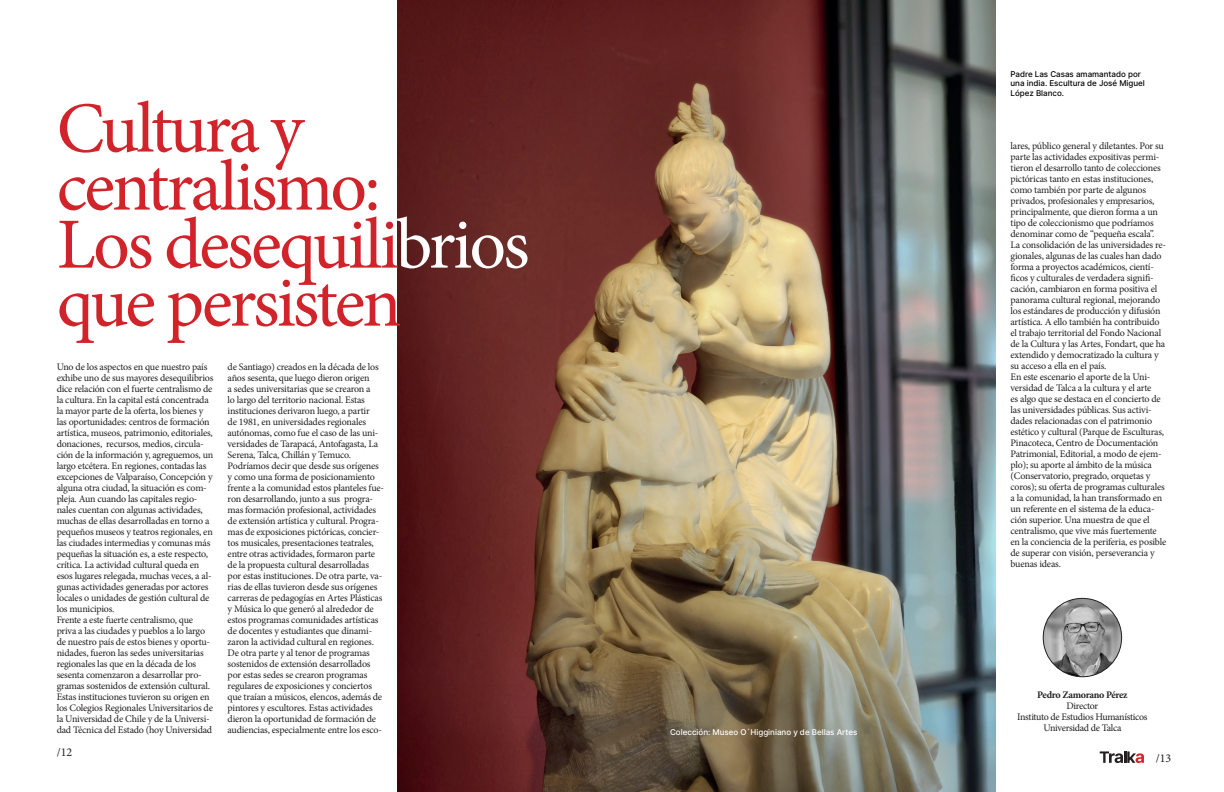
<style>
.page{position:relative;width:1224px;height:792px;background:#fff}
.page>*{position:absolute;margin:0;border:0;box-sizing:border-box;transform-origin:0 0}
.t1{font:72px/58px "Minion Pro";letter-spacing:-.04em;color:#d1232a}
.t2{font:12px "Minion Pro";color:#231f20}
.t3{font:10px/11px "Minion Pro";letter-spacing:-.02em;color:#231f20}
.t4{font:700 10px "Minion Pro";letter-spacing:-.035em;color:#231f20}
.t5{font:8px/9.6px "Inter";color:#000}
.t6{font:8px "Inter";color:#fff}
.s1{color:#fff}
</style>
<div class="page">
<svg style="left:1100px;top:751px;width:44px;height:12px"></svg>
<img style="left:398px;top:0;width:598px;height:792px">
<img style="left:1043px;top:598px;width:79px;height:79px">
<div style="left:1043px;top:598px;width:79px;height:79px;border:1px solid #231f20;border-radius:50%"></div>
<h1 class="t1" style="left:57px;top:100px;width:474px">Cultura y centralismo:<br>Los desequili<span class="s1">brios </span>que persisten</h1>
<p class="t3" style="left:57px;top:361px;width:158px">Uno de los aspectos en que nuestro país exhibe uno de sus mayores desequilibrios dice relación con el fuerte centralismo de la cultura. En la capital está concentrada la mayor parte de la oferta, los bienes y las oportunidades: centros de formación artística, museos, patrimonio, editoriales, donaciones, recursos, medios, circula&shy;ción de la información y, agreguemos, un largo etcétera. En regiones, contadas las excepciones de Valparaíso, Concepción y alguna otra ciudad, la situación es com&shy;pleja. Aun cuando las capitales regio&shy;nales cuentan con algunas actividades, muchas de ellas desarrolladas en torno a pequeños museos y teatros regionales, en las ciudades intermedias y comunas más pequeñas la situación es, a este respecto, crítica. La actividad cultural queda en esos lugares relegada, muchas veces, a al&shy;gunas actividades generadas por actores locales o unidades de gestión cultural de los municipios.<br>Frente a este fuerte centralismo, que priva a las ciudades y pueblos a lo largo de nuestro país de estos bienes y oportu&shy;nidades, fueron las sedes universitarias regionales las que en la década de los sesenta comenzaron a desarrollar pro&shy;gramas sostenidos de extensión cultural.<br>Estas instituciones tuvieron su origen en los Colegios Regionales Universitarios de la Universidad de Chile y de la Universi&shy;dad Técnica del Estado (hoy Universidad</p>
<p class="t3" style="left:228px;top:361px;width:158px">de Santiago) creados en la década de los años sesenta, que luego dieron origen<br>a sedes universitarias que se crearon a<br>lo largo del territorio nacional. Estas instituciones derivaron luego, a partir<br>de 1981, en universidades regionales autónomas, como fue el caso de las uni&shy;versidades de Tarapacá, Antofagasta, La Serena, Talca, Chillán y Temuco.<br>Podríamos decir que desde sus orígenes y como una forma de posicionamiento frente a la comunidad estos planteles fue&shy;ron desarrollando, junto a sus progra&shy;mas formación profesional, actividades de extensión artística y cultural. Progra&shy;mas de exposiciones pictóricas, concier&shy;tos musicales, presentaciones teatrales, entre otras actividades, formaron parte de la propuesta cultural desarrolladas por estas instituciones. De otra parte, va&shy;rias de ellas tuvieron desde sus orígenes carreras de pedagogías en Artes Plásticas y Música lo que generó al alrededor de estos programas comunidades artísticas de docentes y estudiantes que dinami&shy;zaron la actividad cultural en regiones.<br>De otra parte y al tenor de programas sostenidos de extensión desarrollados por estas sedes se crearon programas regulares de exposiciones y conciertos que traían a músicos, elencos, además de pintores y escultores. Estas actividades dieron la oportunidad de formación de audiencias, especialmente entre los esco-</p>
<p class="t2" style="left:57px;top:744px;width:17px">/12</p>
<p class="t6" style="left:670px;top:726px;width:189px">Colección: Museo O´Higginiano y de Bellas Artes</p>
<p class="t5" style="left:1011px;top:69px;width:136px">Padre Las Casas amamantado por una india. Escultura de José Miguel<br>López Blanco.</p>
<p class="t3" style="left:1011px;top:140px;width:157px">lares, público general y diletantes. Por su parte las actividades expositivas permi&shy;tieron el desarrollo tanto de colecciones pictóricas tanto en estas instituciones, como también por parte de algunos privados, profesionales y empresarios, principalmente, que dieron forma a un tipo de coleccionismo que podríamos denominar como de “pequeña escala”.<br>La consolidación de las universidades re&shy;gionales, algunas de las cuales han dado forma a proyectos académicos, cientí&shy;ficos y culturales de verdadera signifi&shy;cación, cambiaron en forma positiva el panorama cultural regional, mejorando los estándares de producción y difusión artística. A ello también ha contribuido el trabajo territorial del Fondo Nacional de la Cultura y las Artes, Fondart, que ha extendido y democratizado la cultura y su acceso a ella en el país.<br>En este escenario el aporte de la Uni&shy;versidad de Talca a la cultura y el arte<br>es algo que se destaca en el concierto de las universidades públicas. Sus activi&shy;dades relacionadas con el patrimonio estético y cultural (Parque de Esculturas, Pinacoteca, Centro de Documentación Patrimonial, Editorial, a modo de ejem&shy;plo); su aporte al ámbito de la música (Conservatorio, pregrado, orquetas y coros); su oferta de programas culturales a la comunidad, la han transformado en un referente en el sistema de la educa&shy;ción superior. Una muestra de que el centralismo, que vive más fuertemente en la conciencia de la periferia, es posible de superar con visión, perseverancia y buenas ideas.</p>
<p class="t4" style="left:1037px;top:688px;width:92px">Pedro Zamorano Pérez</p>
<p class="t3" style="left:1017px;top:701px;width:132px;text-align:center">Director<br>Instituto de Estudios Humanísticos<br>Universidad de Talca</p>
<p class="t2" style="left:1156px;top:750px;width:17px">/13</p>
</div>
